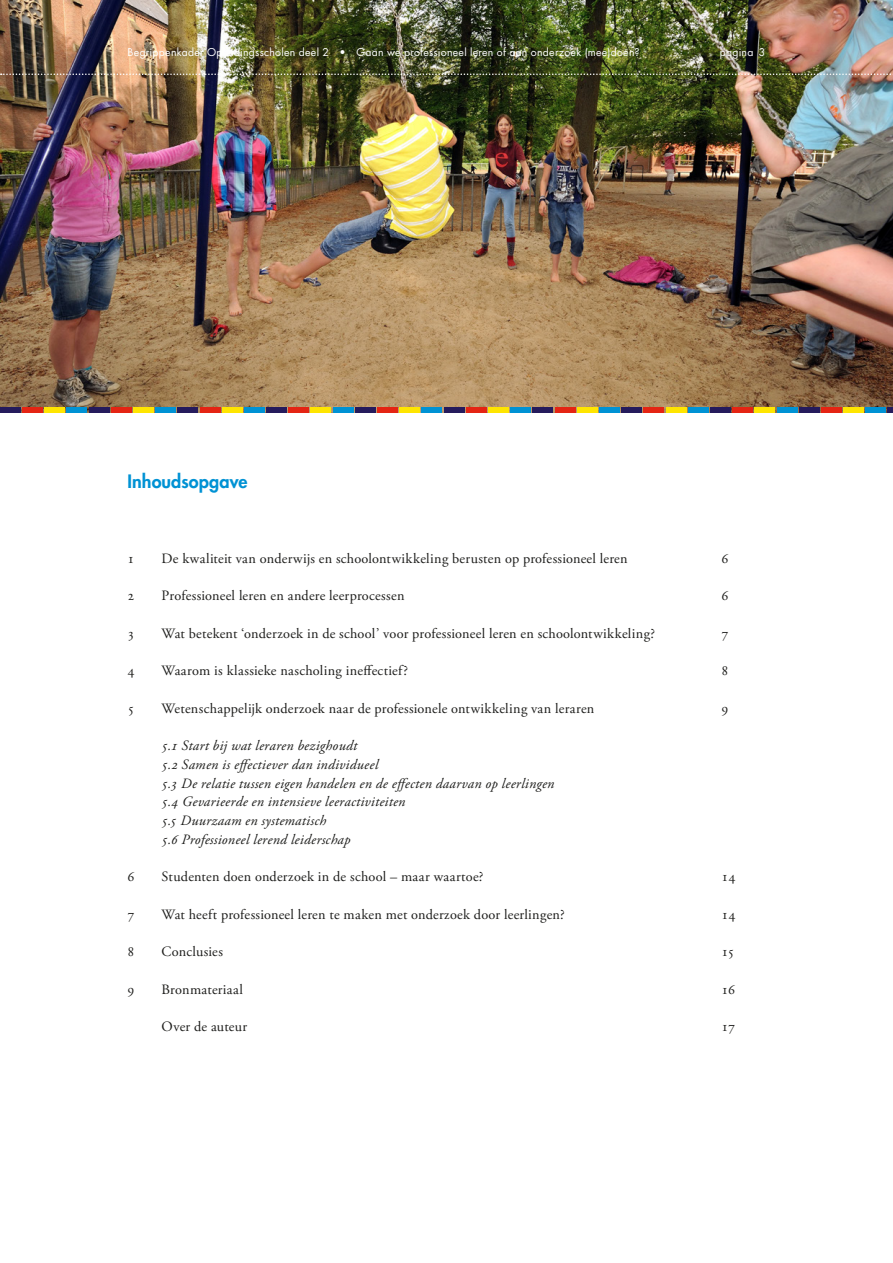
<style>
.page{position:relative;width:893px;height:1263px;background:#fff}
.page>*{position:absolute;margin:0;border:0;box-sizing:border-box;transform-origin:0 0}
.kop2{font:800 18px "Futura Std";letter-spacing:.005em;color:#0092d4}
.inhoudsopgave{font:14.25px "Adobe Garamond Pro";letter-spacing:.015em;color:#1d1d1b}
.inhoudsopgave-2{font:italic 14.25px "Adobe Garamond Pro";letter-spacing:.02em;color:#1d1d1b}
.paragraaf__-8{font:14.25px "Adobe Garamond Pro";letter-spacing:.015em;color:#1d1d1b}
.t1{font:10.5px "Futura Std";letter-spacing:.025em;color:#fff}
</style>
<div class="page">
<img style="left:0;top:0;width:893px;height:412px">
<div style="left:0;top:407px;width:21px;height:6px;background:#251b5c"></div>
<div style="left:22px;top:407px;width:21px;height:5px;background:#e42413"></div>
<div style="left:44px;top:407px;width:21px;height:5px;background:#ffe500"></div>
<div style="left:67px;top:407px;width:20px;height:5px;background:#0092d4"></div>
<div style="left:710px;top:407px;width:21px;height:5px;background:#251b5c"></div>
<div style="left:732px;top:407px;width:21px;height:5px;background:#e42413"></div>
<div style="left:754px;top:407px;width:21px;height:5px;background:#ffe500"></div>
<div style="left:777px;top:407px;width:20px;height:5px;background:#0092d4"></div>
<div style="left:355px;top:407px;width:21px;height:5px;background:#251b5c"></div>
<div style="left:377px;top:407px;width:21px;height:5px;background:#e42413"></div>
<div style="left:399px;top:407px;width:21px;height:5px;background:#ffe500"></div>
<div style="left:422px;top:407px;width:20px;height:5px;background:#0092d4"></div>
<div style="left:178px;top:407px;width:20px;height:5px;background:#251b5c"></div>
<div style="left:200px;top:407px;width:20px;height:5px;background:#e42413"></div>
<div style="left:222px;top:407px;width:20px;height:5px;background:#ffe500"></div>
<div style="left:244px;top:407px;width:21px;height:5px;background:#0092d4"></div>
<svg style="left:888px;top:407px;width:5px;height:6px"></svg>
<div style="left:533px;top:407px;width:20px;height:5px;background:#251b5c"></div>
<div style="left:555px;top:407px;width:20px;height:5px;background:#e42413"></div>
<div style="left:577px;top:407px;width:20px;height:5px;background:#ffe500"></div>
<div style="left:599px;top:407px;width:21px;height:5px;background:#0092d4"></div>
<div style="left:89px;top:407px;width:20px;height:5px;background:#251b5c"></div>
<div style="left:111px;top:407px;width:20px;height:5px;background:#e42413"></div>
<div style="left:133px;top:407px;width:21px;height:5px;background:#ffe500"></div>
<div style="left:155px;top:407px;width:21px;height:5px;background:#0092d4"></div>
<div style="left:799px;top:407px;width:20px;height:5px;background:#251b5c"></div>
<div style="left:821px;top:407px;width:21px;height:5px;background:#e42413"></div>
<div style="left:843px;top:407px;width:21px;height:5px;background:#ffe500"></div>
<div style="left:865px;top:407px;width:21px;height:5px;background:#0092d4"></div>
<div style="left:444px;top:407px;width:20px;height:5px;background:#251b5c"></div>
<div style="left:466px;top:407px;width:21px;height:5px;background:#e42413"></div>
<div style="left:488px;top:407px;width:21px;height:5px;background:#ffe500"></div>
<div style="left:510px;top:407px;width:21px;height:5px;background:#0092d4"></div>
<div style="left:266px;top:407px;width:21px;height:5px;background:#251b5c"></div>
<div style="left:288px;top:407px;width:21px;height:5px;background:#e42413"></div>
<div style="left:311px;top:407px;width:20px;height:5px;background:#ffe500"></div>
<div style="left:333px;top:407px;width:20px;height:5px;background:#0092d4"></div>
<div style="left:621px;top:407px;width:21px;height:5px;background:#251b5c"></div>
<div style="left:644px;top:407px;width:20px;height:5px;background:#e42413"></div>
<div style="left:666px;top:407px;width:20px;height:5px;background:#ffe500"></div>
<div style="left:688px;top:407px;width:20px;height:5px;background:#0092d4"></div>
<svg style="left:1px;top:74px;width:892px;height:1px"></svg>
<p class="t1" style="left:128px;top:46px;width:514px">Begrippenkader Opleidingsscholen deel 2 • Gaan we professioneel leren of aan onderzoek (mee)doen?</p>
<p class="t1" style="left:720px;top:46px;width:47px">pagina 3</p>
<p class="kop2" style="left:128px;top:469px;width:121px">Inhoudsopgave</p>
<p class="inhoudsopgave" style="left:128px;top:549px;width:8px">1</p>
<p class="inhoudsopgave" style="left:162px;top:549px;width:467px">De kwaliteit van onderwijs en schoolontwikkeling berusten op professioneel leren</p>
<p class="inhoudsopgave" style="left:722px;top:549px;width:8px">6</p>
<p class="inhoudsopgave" style="left:128px;top:587px;width:8px">2</p>
<p class="inhoudsopgave" style="left:162px;top:587px;width:244px">Professioneel leren en andere leerprocessen</p>
<p class="inhoudsopgave" style="left:722px;top:587px;width:8px">6</p>
<p class="inhoudsopgave" style="left:128px;top:624px;width:8px">3</p>
<p class="inhoudsopgave" style="left:162px;top:624px;width:495px">Wat betekent ‘onderzoek in de school’ voor professioneel leren en schoolontwikkeling?</p>
<p class="inhoudsopgave" style="left:722px;top:624px;width:8px">7</p>
<p class="inhoudsopgave" style="left:128px;top:662px;width:8px">4</p>
<p class="inhoudsopgave" style="left:162px;top:662px;width:248px">Waarom is klassieke nascholing ineffectief?</p>
<p class="inhoudsopgave" style="left:722px;top:662px;width:8px">8</p>
<p class="inhoudsopgave" style="left:128px;top:699px;width:8px">5</p>
<p class="inhoudsopgave" style="left:162px;top:699px;width:434px">Wetenschappelijk onderzoek naar de professionele ontwikkeling van leraren</p>
<p class="inhoudsopgave" style="left:722px;top:699px;width:8px">9</p>
<p class="inhoudsopgave-2" style="left:162px;top:737px;width:197px">5.1 Start bij wat leraren bezighoudt</p>
<p class="inhoudsopgave-2" style="left:162px;top:756px;width:218px">5.2 Samen is effectiever dan individueel</p>
<p class="inhoudsopgave-2" style="left:162px;top:774px;width:394px">5.3 De relatie tussen eigen handelen en de effecten daarvan op leerlingen</p>
<p class="inhoudsopgave-2" style="left:162px;top:793px;width:245px">5.4 Gevarieerde en intensieve leeractiviteiten</p>
<p class="inhoudsopgave-2" style="left:162px;top:812px;width:166px">5.5 Duurzaam en systematisch</p>
<p class="inhoudsopgave-2" style="left:162px;top:831px;width:191px">5.6 Professioneel lerend leiderschap</p>
<p class="paragraaf__-8" style="left:128px;top:868px;width:8px">6</p>
<p class="paragraaf__-8" style="left:162px;top:868px;width:323px">Studenten doen onderzoek in de school – maar waartoe?</p>
<p class="paragraaf__-8" style="left:722px;top:868px;width:15px">14</p>
<p class="paragraaf__-8" style="left:128px;top:906px;width:8px">7</p>
<p class="paragraaf__-8" style="left:162px;top:906px;width:405px">Wat heeft professioneel leren te maken met onderzoek door leerlingen?</p>
<p class="paragraaf__-8" style="left:722px;top:906px;width:15px">14</p>
<p class="paragraaf__-8" style="left:128px;top:943px;width:8px">8</p>
<p class="paragraaf__-8" style="left:162px;top:943px;width:63px">Conclusies</p>
<p class="paragraaf__-8" style="left:722px;top:943px;width:14px">15</p>
<p class="paragraaf__-8" style="left:128px;top:981px;width:8px">9</p>
<p class="paragraaf__-8" style="left:162px;top:981px;width:83px">Bronmateriaal</p>
<p class="paragraaf__-8" style="left:722px;top:981px;width:15px">16</p>
<p class="paragraaf__-8" style="left:162px;top:1018px;width:87px">Over de auteur</p>
<p class="paragraaf__-8" style="left:722px;top:1018px;width:15px">17</p>
</div>
